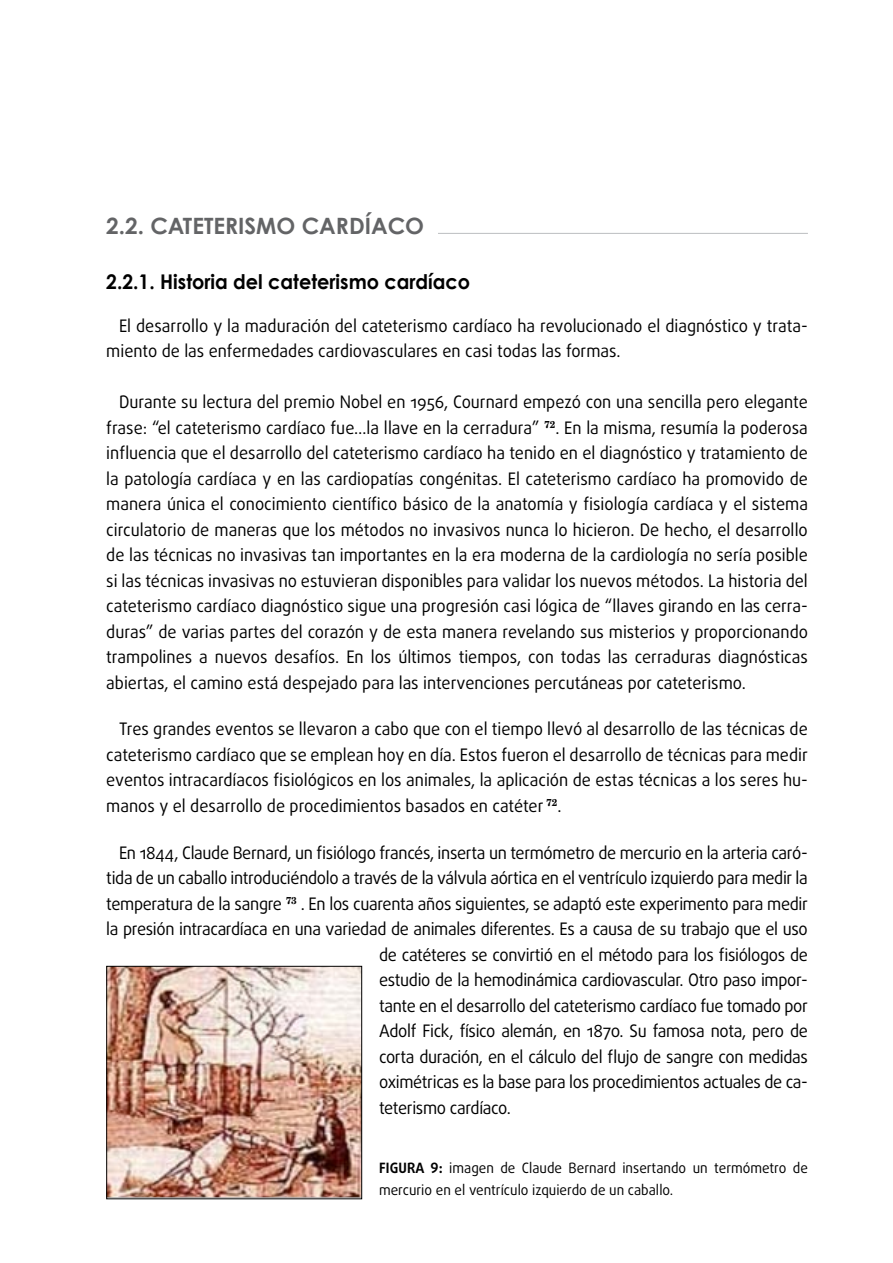
<style>
.page{position:relative;width:893px;height:1263px;background:#fff}
.page>*{position:absolute;margin:0;border:0;box-sizing:border-box;transform-origin:0 0}
._2_1{font:700 22.5px "Century Gothic";color:#636466}
._2_1_1{font:700 20.25px "Century Gothic";color:#000;scale:.95 1}
.tx{font:17.25px/25.5px "Daxline Pro";letter-spacing:-.02em;color:#000;text-align:justify;scale:.95 1}
.tx-2{font:17.25px/25.5px "Daxline Pro";color:#000;scale:.95 1}
.PIE_FOTO{font:14.25px/21.3px "Daxline Pro";color:#000;scale:.95 1}
.s1{font-weight:700}
</style>
<div class="page">
<hr style="left:438px;top:233px;width:370px;height:1px;background:#bcbec0">
<img style="left:108px;top:968px;width:252px;height:229px">
<div style="left:106px;top:966px;width:256px;height:233px;border:1px solid #000"></div>
<p class="_2_1" style="left:106px;top:211px;width:319px">2.2. CATETERISMO CARDÍACO</p>
<p class="_2_1_1" style="left:106px;top:269px;width:384px">2.2.1. Historia del cateterismo cardíaco</p>
<p class="tx-2" style="left:106px;top:313px;width:740px;text-indent:13px">El desarrollo y la maduración del cateterismo cardíaco ha revolucionado el diagnóstico y trata&shy;miento de las enfermedades cardiovasculares en casi todas las formas.</p>
<p class="tx" style="left:106px;top:389px;width:740px;text-indent:13px">Durante su lectura del premio Nobel en 1956, Cournard empezó con una sencilla pero elegante frase: “el cateterismo cardíaco fue…la llave en la cerradura” <sup>72</sup>. En la misma, resumía la poderosa influencia que el desarrollo del cateterismo cardíaco ha tenido en el diagnóstico y tratamiento de la patología cardíaca y en las cardiopatías congénitas. El cateterismo cardíaco ha promovido de manera única el conocimiento científico básico de la anatomía y fisiología cardíaca y el sistema circulatorio de maneras que los métodos no invasivos nunca lo hicieron. De hecho, el desarrollo de las técnicas no invasivas tan importantes en la era moderna de la cardiología no sería posible si las técnicas invasivas no estuvieran disponibles para validar los nuevos métodos. La historia del cateterismo cardíaco diagnóstico sigue una progresión casi lógica de “llaves girando en las cerra&shy;duras” de varias partes del corazón y de esta manera revelando sus misterios y proporcionando trampolines a nuevos desafíos. En los últimos tiempos, con todas las cerraduras diagnósticas abiertas, el camino está despejado para las intervenciones percutáneas por cateterismo.</p>
<p class="tx" style="left:106px;top:717px;width:740px;text-indent:13px">Tres grandes eventos se llevaron a cabo que con el tiempo llevó al desarrollo de las técnicas de cateterismo cardíaco que se emplean hoy en día. Estos fueron el desarrollo de técnicas para medir eventos intracardíacos fisiológicos en los animales, la aplicación de estas técnicas a los seres hu&shy;manos y el desarrollo de procedimientos basados en catéter <sup>72</sup>.</p>
<p class="tx" style="left:119px;top:840px;width:727px">En 1844, Claude Bernard, un fisiólogo francés, inserta un termómetro de mercurio en la arteria caró-</p>
<p class="tx" style="left:106px;top:865px;width:740px">tida de un caballo introduciéndolo a través de la válvula aórtica en el ventrículo izquierdo para medir la</p>
<p class="tx" style="left:106px;top:891px;width:740px">temperatura de la sangre <sup>73</sup> . En los cuarenta años siguientes, se adaptó este experimento para medir</p>
<p class="tx" style="left:106px;top:916px;width:740px">la presión intracardíaca en una variedad de animales diferentes. Es a causa de su trabajo que el uso</p>
<p class="tx" style="left:379px;top:942px;width:453px">de catéteres se convirtió en el método para los fisiólogos de</p>
<p class="tx" style="left:379px;top:967px;width:453px">estudio de la hemodinámica cardiovascular. Otro paso impor-</p>
<p class="tx" style="left:379px;top:993px;width:453px">tante en el desarrollo del cateterismo cardíaco fue tomado por</p>
<p class="tx" style="left:379px;top:1018px;width:453px">Adolf Fick, físico alemán, en 1870. Su famosa nota, pero de</p>
<p class="tx" style="left:379px;top:1044px;width:453px">corta duración, en el cálculo del flujo de sangre con medidas</p>
<p class="tx" style="left:379px;top:1069px;width:453px">oximétricas es la base para los procedimientos actuales de ca-</p>
<p class="tx" style="left:379px;top:1095px;width:140px">teterismo cardíaco.</p>
<p class="PIE_FOTO" style="left:379px;top:1158px;width:453px"><span class="s1">FIGURA 9:</span> imagen de Claude Bernard insertando un termómetro de mercurio en el ventrículo izquierdo de un caballo.</p>
</div>
